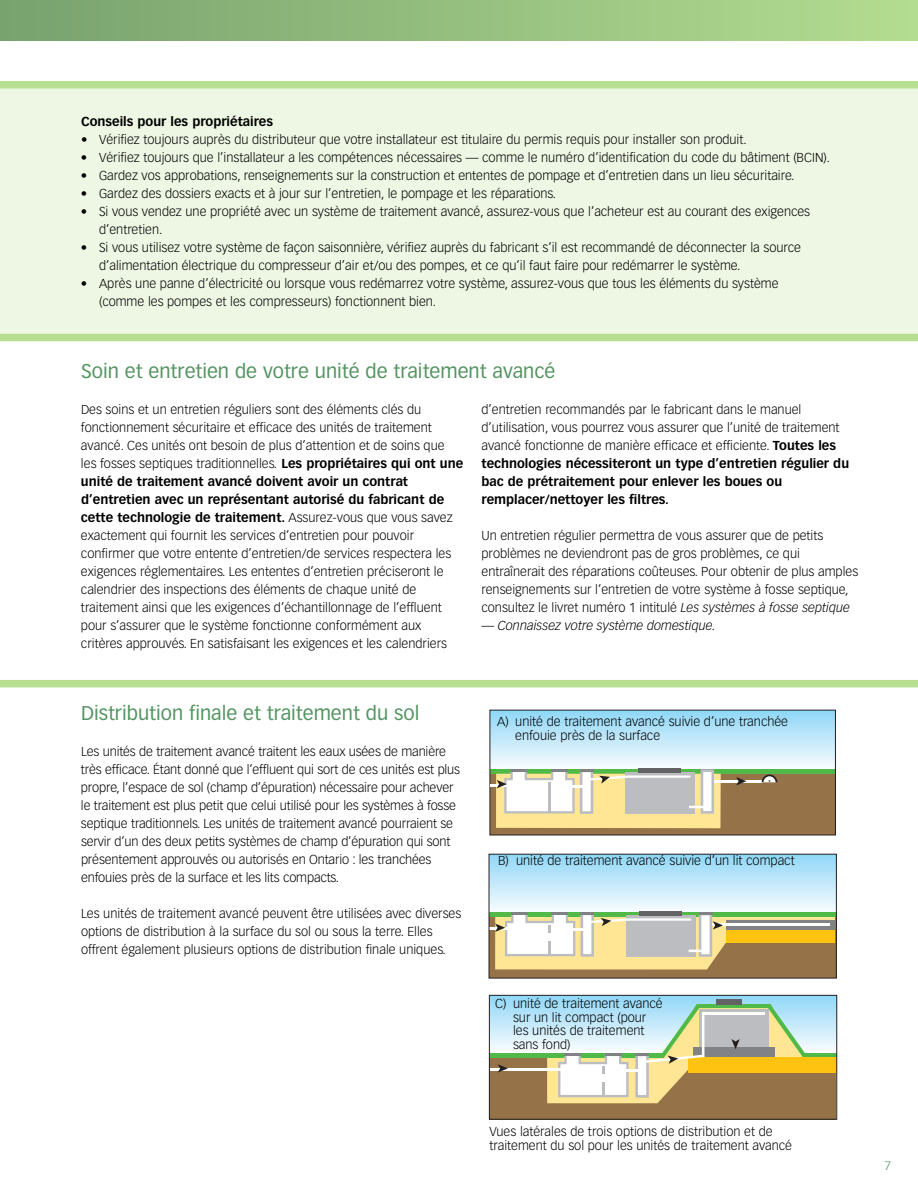
<style>
.page{position:relative;width:918px;height:1188px;background:#fff}
.page>*{position:absolute;margin:0;border:0;box-sizing:border-box;transform-origin:0 0}
.t1{font:19.5px "Vectora LH";color:#559462}
.t2{font:300 12.75px/18px "Vectora LH";color:#000}
.t3{font:italic 300 12.75px "Vectora LH";color:#000}
.t4{font:700 12.75px "Vectora LH";color:#000}
.t5{font:300 12px "Vectora LH";color:#559462}
.s1{font-weight:700}
.s2{font-style:italic}
</style>
<div class="page">
<div style="left:0;top:82px;width:918px;height:254px;background:#edf7e4"></div>
<div style="left:0;top:81px;width:918px;height:7px;background:#b6df92"></div>
<div style="left:0;top:334px;width:918px;height:7px;background:#b6df92"></div>
<div style="left:0;top:0;width:918px;height:40px;background:linear-gradient(to right,#78a26e,#b3dd91)"></div>
<div style="left:489px;top:1057px;width:347px;height:63px;background:#957247"></div>
<div style="left:490px;top:995px;width:346px;height:59px;background:linear-gradient(to bottom,#8fd7f7,#fdfdfe)"></div>
<hr style="left:490px;top:1054px;width:174px;height:4px;background:#51b948">
<hr style="left:490px;top:1068px;width:72px;height:2px;background:#fff">
<div style="left:489px;top:995px;width:348px;height:124px;border:1px solid #231f20"></div>
<svg style="left:498px;top:1064px;width:10px;height:9px"></svg>
<svg style="left:547px;top:1002px;width:289px;height:101px"></svg>
<div style="left:717px;top:999px;width:25px;height:6px;background:#636366"></div>
<div style="left:490px;top:773px;width:346px;height:62px;background:#957247"></div>
<svg style="left:492px;top:712px;width:342px;height:58px;background:#c3e9f9"></svg>
<hr style="left:490px;top:770px;width:346px;height:4px;background:#51b948">
<div style="left:490px;top:710px;width:346px;height:125px;border:1px solid #231f20"></div>
<div style="left:496px;top:774px;width:225px;height:54px;background:#ffe694"></div>
<hr style="left:490px;top:784px;width:26px;height:3px;background:#fff">
<hr style="left:714px;top:780px;width:49px;height:2px;background:#fff">
<svg style="left:761px;top:774px;width:17px;height:9px"></svg>
<svg style="left:736px;top:777px;width:10px;height:8px"></svg>
<svg style="left:497px;top:768px;width:217px;height:46px"></svg>
<div style="left:489px;top:916px;width:347px;height:62px;background:#957247"></div>
<svg style="left:491px;top:856px;width:344px;height:57px;background:#c4e9fa"></svg>
<svg style="left:489px;top:913px;width:348px;height:4px"></svg>
<hr style="left:489px;top:927px;width:28px;height:2px;background:#fff">
<svg style="left:495px;top:911px;width:340px;height:59px"></svg>
<div style="left:0;top:680px;width:918px;height:7px;background:#b6df92"></div>
<p class="t4" style="left:81px;top:116px;width:194px">Conseils pour les propriétaires</p>
<p class="t2" style="left:81px;top:131px;width:667px">• Vérifiez toujours auprès du distributeur que votre installateur est titulaire du permis requis pour installer son produit.</p>
<p class="t2" style="left:81px;top:149px;width:751px">• Vérifiez toujours que l’installateur a les compétences nécessaires — comme le numéro d’identification du code du bâtiment (BCIN).</p>
<p class="t2" style="left:81px;top:167px;width:715px">• Gardez vos approbations, renseignements sur la construction et ententes de pompage et d’entretien dans un lieu sécuritaire.</p>
<p class="t2" style="left:81px;top:185px;width:477px">• Gardez des dossiers exacts et à jour sur l’entretien, le pompage et les réparations.</p>
<p class="t2" style="left:99px;top:203px;width:713px;text-indent:-18px">• Si vous vendez une propriété avec un système de traitement avancé, assurez-vous que l’acheteur est au courant des exigences d’entretien.</p>
<p class="t2" style="left:99px;top:239px;width:703px;text-indent:-18px">• Si vous utilisez votre système de façon saisonnière, vérifiez auprès du fabricant s’il est recommandé de déconnecter la source d’alimentation électrique du compresseur d’air et/ou des pompes, et ce qu’il faut faire pour redémarrer le système.</p>
<p class="t2" style="left:99px;top:275px;width:681px;text-indent:-18px">• Après une panne d’électricité ou lorsque vous redémarrez votre système, assurez-vous que tous les éléments du système (comme les pompes et les compresseurs) fonctionnent bien.</p>
<h1 class="t1" style="left:81px;top:363px;width:476px">Soin et entretien de votre unité de traitement avancé</h1>
<p class="t2" style="left:81px;top:401px;width:384px">Des soins et un entretien réguliers sont des éléments clés du fonctionnement sécuritaire et efficace des unités de traitement avancé. Ces unités ont besoin de plus d’attention et de soins que les fosses septiques traditionnelles. <span class="s1">Les propriétaires qui ont une unité de traitement avancé doivent avoir un contrat d’entretien avec un représentant autorisé du fabricant de cette technologie de traitement.</span> Assurez-vous que vous savez exactement qui fournit les services d’entretien pour pouvoir confirmer que votre entente d’entretien/de services respectera les exigences réglementaires. Les ententes d’entretien préciseront le calendrier des inspections des éléments de chaque unité de traitement ainsi que les exigences d’échantillonnage de l’effluent pour s’assurer que le système fonctionne conformément aux critères approuvés. En satisfaisant les exigences et les calendriers</p>
<p class="t2" style="left:481px;top:401px;width:369px">d’entretien recommandés par le fabricant dans le manuel d’utilisation, vous pourrez vous assurer que l’unité de traitement avancé fonctionne de manière efficace et efficiente. <span class="s1">Toutes les technologies nécessiteront un type d’entretien régulier du bac de prétraitement pour enlever les boues ou remplacer/nettoyer les filtres.</span></p>
<p class="t2" style="left:481px;top:527px;width:378px">Un entretien régulier permettra de vous assurer que de petits problèmes ne deviendront pas de gros problèmes, ce qui entraînerait des réparations coûteuses. Pour obtenir de plus amples renseignements sur l’entretien de votre système à fosse septique, consultez le livret numéro 1 intitulé <span class="s2">Les systèmes à fosse septique</span></p>
<p class="t3" style="left:481px;top:620px;width:236px">— Connaissez votre système domestique.</p>
<h1 class="t1" style="left:81px;top:705px;width:340px">Distribution finale et traitement du sol</h1>
<p class="t2" style="left:81px;top:743px;width:381px">Les unités de traitement avancé traitent les eaux usées de manière très efficace. Étant donné que l’effluent qui sort de ces unités est plus propre, l’espace de sol (champ d’épuration) nécessaire pour achever le traitement est plus petit que celui utilisé pour les systèmes à fosse septique traditionnels. Les unités de traitement avancé pourraient se servir d’un des deux petits systèmes de champ d’épuration qui sont présentement approuvés ou autorisés en Ontario : les tranchées enfouies près de la surface et les lits compacts.</p>
<p class="t2" style="left:81px;top:905px;width:382px">Les unités de traitement avancé peuvent être utilisées avec diverses options de distribution à la surface du sol ou sous la terre. Elles offrent également plusieurs options de distribution finale uniques.</p>
<p class="t2" style="left:515px;top:716px;width:274px;line-height:13.5px;text-indent:-18px">A) unité de traitement avancé suivie d’une tranchée enfouie près de la surface</p>
<p class="t2" style="left:498px;top:852px;width:298px">B) unité de traitement avancé suivie d’un lit compact</p>
<p class="t2" style="left:513px;top:998px;width:151px;line-height:13.5px;text-indent:-18px">C) unité de traitement avancé sur un lit compact (pour les unités de traitement sans fond)</p>
<p class="t2" style="left:490px;top:1126px;width:304px;line-height:13.5px">Vues latérales de trois options de distribution et de traitement du sol pour les unités de traitement avancé</p>
<p class="t5" style="left:885px;top:1161px;width:8px">7</p>
</div>
